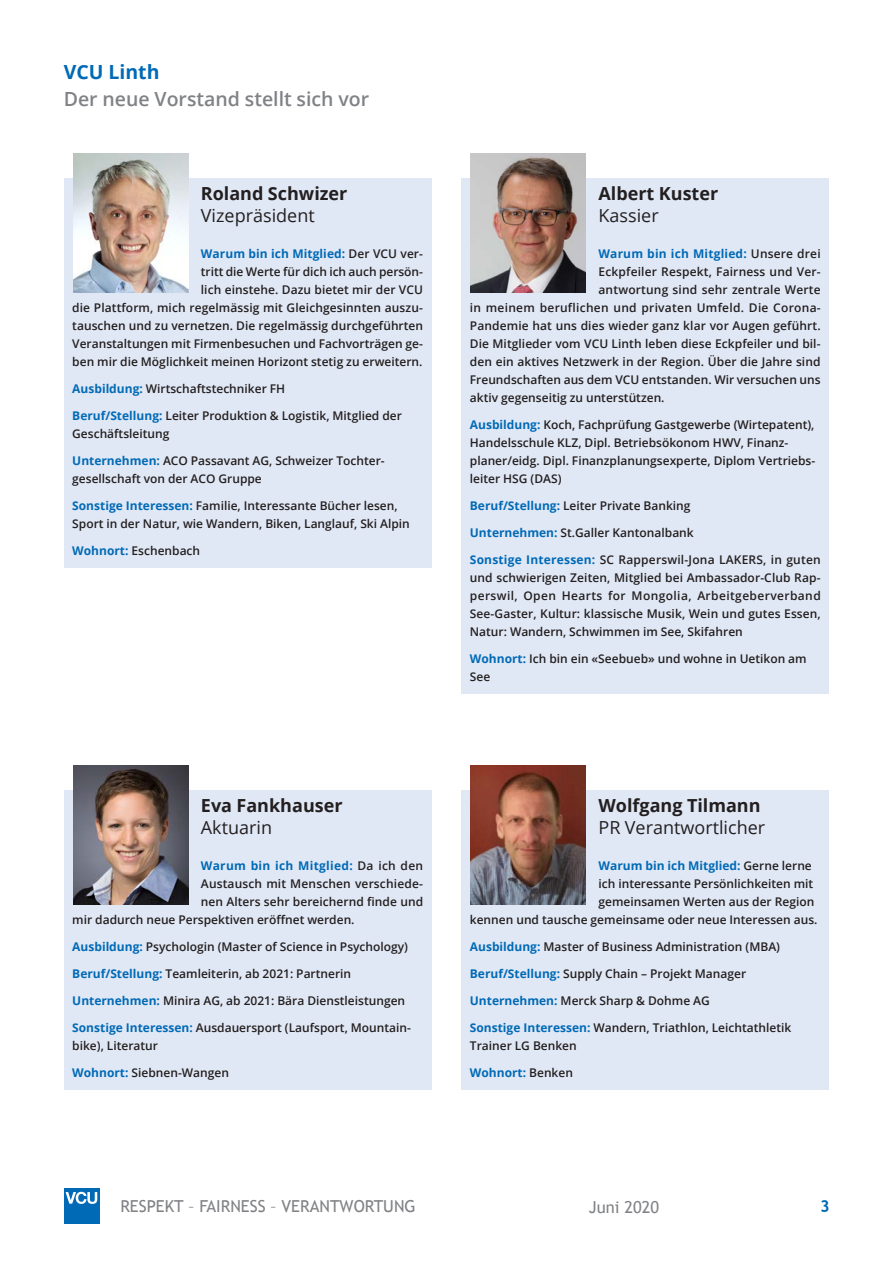
<style>
.page{position:relative;width:893px;height:1263px;background:#fff}
.page>*{position:absolute;margin:0;border:0;box-sizing:border-box;transform-origin:0 0}
.t1{font:600 19.5px "Open Sans";color:#808285}
.t2{font:700 19.5px "Open Sans";color:#016ab6}
.t3{font:700 18px "Open Sans";color:#231f20}
.t4{font:18px "Open Sans";color:#231f20}
.t5{font:16.5px "Trebuchet MS";color:#808285}
.t6{font:700 16.5px "Trebuchet MS";color:#016ab6}
.t7{font:600 12px/18px "Open Sans";color:#231f20}
.t8{font:700 12px "Open Sans";letter-spacing:.015em;color:#016ab6}
.t9{font:600 12px "Open Sans";letter-spacing:.02em;color:#231f20}
.s1{font-weight:700;color:#016ab6}
.s2{font-weight:600;color:#231f20}
</style>
<div class="page">
<div style="left:64px;top:1188px;width:35px;height:36px;background:#016ab6"></div>
<svg style="left:66px;top:1192px;width:31px;height:12px"></svg>
<div style="left:461px;top:178px;width:368px;height:516px;background:#e1e8f5"></div>
<div style="left:461px;top:790px;width:368px;height:300px;background:#e1e8f5"></div>
<div style="left:64px;top:790px;width:368px;height:300px;background:#e1e8f5"></div>
<div style="left:64px;top:178px;width:368px;height:390px;background:#e1e8f5"></div>
<img style="left:471px;top:154px;width:115px;height:138px">
<img style="left:471px;top:766px;width:115px;height:138px">
<img style="left:73px;top:766px;width:115px;height:138px">
<img style="left:73px;top:154px;width:115px;height:138px">
<h1 class="t2" style="left:64px;top:58px;width:97px">VCU Linth</h1>
<h1 class="t1" style="left:64px;top:85px;width:307px">Der neue Vorstand stellt sich vor</h1>
<h2 class="t3" style="left:201px;top:181px;width:148px">Roland Schwizer</h2>
<h2 class="t4" style="left:201px;top:203px;width:115px">Vizepräsident</h2>
<p class="t7" style="left:72px;top:244px;width:352px;text-align:right"><span class="s1">Warum bin ich Mitglied:</span> Der VCU ver-<br>tritt die Werte für dich ich auch persön-<br>lich einstehe. Dazu bietet mir der VCU<br>die Plattform, mich regelmässig mit Gleichgesinnten auszu&shy;tauschen und zu vernetzen. Die regelmässig durchgeführten Veranstaltungen mit Firmenbesuchen und Fachvorträgen ge&shy;ben mir die Möglichkeit meinen Horizont stetig zu erweitern.</p>
<p class="t7" style="left:72px;top:379px;width:214px"><span class="s1">Ausbildung:</span> Wirtschaftstechniker FH</p>
<p class="t7" style="left:72px;top:406px;width:331px"><span class="s1">Beruf/Stellung:</span> Leiter Produktion &amp; Logistik, Mitglied der<br>Geschäftsleitung</p>
<p class="t7" style="left:72px;top:451px;width:314px"><span class="s1">Unternehmen:</span> ACO Passavant AG, Schweizer Tochter&shy;gesellschaft von der ACO Gruppe</p>
<p class="t7" style="left:72px;top:496px;width:339px"><span class="s1">Sonstige Interessen:</span> Familie, Interessante Bücher lesen,<br>Sport in der Natur, wie Wandern, Biken, Langlauf, Ski Alpin</p>
<p class="t7" style="left:72px;top:541px;width:129px"><span class="s1">Wohnort:</span> Eschenbach</p>
<h2 class="t3" style="left:201px;top:793px;width:143px">Eva Fankhauser</h2>
<h2 class="t4" style="left:201px;top:815px;width:73px">Aktuarin</h2>
<p class="t8" style="left:201px;top:857px;width:224px">Warum bin ich Mitglied: <span class="s2">Da ich den</span></p>
<p class="t7" style="left:201px;top:874px;width:224px">Austausch mit Menschen verschiede-</p>
<p class="t7" style="left:201px;top:892px;width:224px">nen Alters sehr bereichernd finde und</p>
<p class="t7" style="left:72px;top:910px;width:284px">mir dadurch neue Perspektiven eröffnet werden.</p>
<p class="t7" style="left:72px;top:937px;width:337px"><span class="s1">Ausbildung:</span> Psychologin (Master of Science in Psychology)</p>
<p class="t7" style="left:72px;top:964px;width:280px"><span class="s1">Beruf/Stellung:</span> Teamleiterin, ab 2021: Partnerin</p>
<p class="t7" style="left:72px;top:991px;width:334px"><span class="s1">Unternehmen:</span> Minira AG, ab 2021: Bära Dienstleistungen</p>
<p class="t7" style="left:72px;top:1018px;width:340px"><span class="s1">Sonstige Interessen:</span> Ausdauersport (Laufsport, Mountain&shy;bike), Literatur</p>
<p class="t7" style="left:72px;top:1063px;width:158px"><span class="s1">Wohnort:</span> Siebnen-Wangen</p>
<h2 class="t3" style="left:598px;top:181px;width:121px">Albert Kuster</h2>
<h2 class="t4" style="left:598px;top:203px;width:62px">Kassier</h2>
<p class="t8" style="left:598px;top:245px;width:224px">Warum bin ich Mitglied: <span class="s2">Unsere drei</span></p>
<p class="t7" style="left:598px;top:262px;width:224px">Eckpfeiler Respekt, Fairness und Ver-</p>
<p class="t7" style="left:598px;top:280px;width:224px">antwortung sind sehr zentrale Werte</p>
<p class="t9" style="left:470px;top:299px;width:352px">in meinem beruflichen und privaten Umfeld. Die Corona-</p>
<p class="t7" style="left:470px;top:316px;width:352px">Pandemie hat uns dies wieder ganz klar vor Augen geführt.</p>
<p class="t7" style="left:470px;top:334px;width:352px">Die Mitglieder vom VCU Linth leben diese Eckpfeiler und bil-</p>
<p class="t7" style="left:470px;top:352px;width:352px">den ein aktives Netzwerk in der Region. Über die Jahre sind</p>
<p class="t7" style="left:470px;top:370px;width:352px">Freundschaften aus dem VCU entstanden. Wir versuchen uns</p>
<p class="t7" style="left:470px;top:388px;width:196px">aktiv gegenseitig zu unterstützen.</p>
<p class="t7" style="left:470px;top:415px;width:347px"><span class="s1">Ausbildung:</span> Koch, Fachprüfung Gastgewerbe (Wirtepatent), Handelsschule KLZ, Dipl. Betriebsökonom HWV, Finanz&shy;planer/eidg. Dipl. Finanzplanungsexperte, Diplom Vertriebs&shy;leiter HSG (DAS)</p>
<p class="t7" style="left:470px;top:496px;width:222px"><span class="s1">Beruf/Stellung:</span> Leiter Private Banking</p>
<p class="t7" style="left:470px;top:523px;width:225px"><span class="s1">Unternehmen:</span> St.Galler Kantonalbank</p>
<p class="t7" style="left:470px;top:550px;width:352px;text-align:justify"><span class="s1">Sonstige Interessen:</span> SC Rapperswil-Jona LAKERS, in guten und schwierigen Zeiten, Mitglied bei Ambassador-Club Rap&shy;perswil, Open Hearts for Mongolia, Arbeitgeberverband See-Gaster, Kultur: klassische Musik, Wein und gutes Essen, Natur: Wandern, Schwimmen im See, Skifahren</p>
<p class="t7" style="left:470px;top:649px;width:338px"><span class="s1">Wohnort:</span> Ich bin ein «Seebueb» und wohne in Uetikon am<br>See</p>
<h2 class="t3" style="left:598px;top:793px;width:164px">Wolfgang Tilmann</h2>
<h2 class="t4" style="left:598px;top:815px;width:168px">PR Verantwortlicher</h2>
<p class="t8" style="left:598px;top:857px;width:215px">Warum bin ich Mitglied: <span class="s2">Gerne lerne</span></p>
<p class="t7" style="left:598px;top:874px;width:216px">ich interessante Persönlichkeiten mit</p>
<p class="t7" style="left:598px;top:892px;width:217px">gemeinsamen Werten aus der Region</p>
<p class="t7" style="left:470px;top:910px;width:349px">kennen und tausche gemeinsame oder neue Interessen aus.</p>
<p class="t7" style="left:470px;top:937px;width:312px"><span class="s1">Ausbildung:</span> Master of Business Administration (MBA)</p>
<p class="t7" style="left:470px;top:964px;width:278px"><span class="s1">Beruf/Stellung:</span> Supply Chain – Projekt Manager</p>
<p class="t7" style="left:470px;top:991px;width:242px"><span class="s1">Unternehmen:</span> Merck Sharp &amp; Dohme AG</p>
<p class="t7" style="left:470px;top:1018px;width:323px"><span class="s1">Sonstige Interessen:</span> Wandern, Triathlon, Leichtathletik<br>Trainer LG Benken</p>
<p class="t8" style="left:470px;top:1064px;width:105px">Wohnort: <span class="s2">Benken</span></p>
<h3 class="t5" style="left:120px;top:1197px;width:297px">RESPEKT – FAIRNESS – VERANTWORTUNG</h3>
<h3 class="t5" style="left:589px;top:1197px;width:72px">Juni 2020</h3>
<h3 class="t6" style="left:820px;top:1196px;width:11px">3</h3>
</div>
